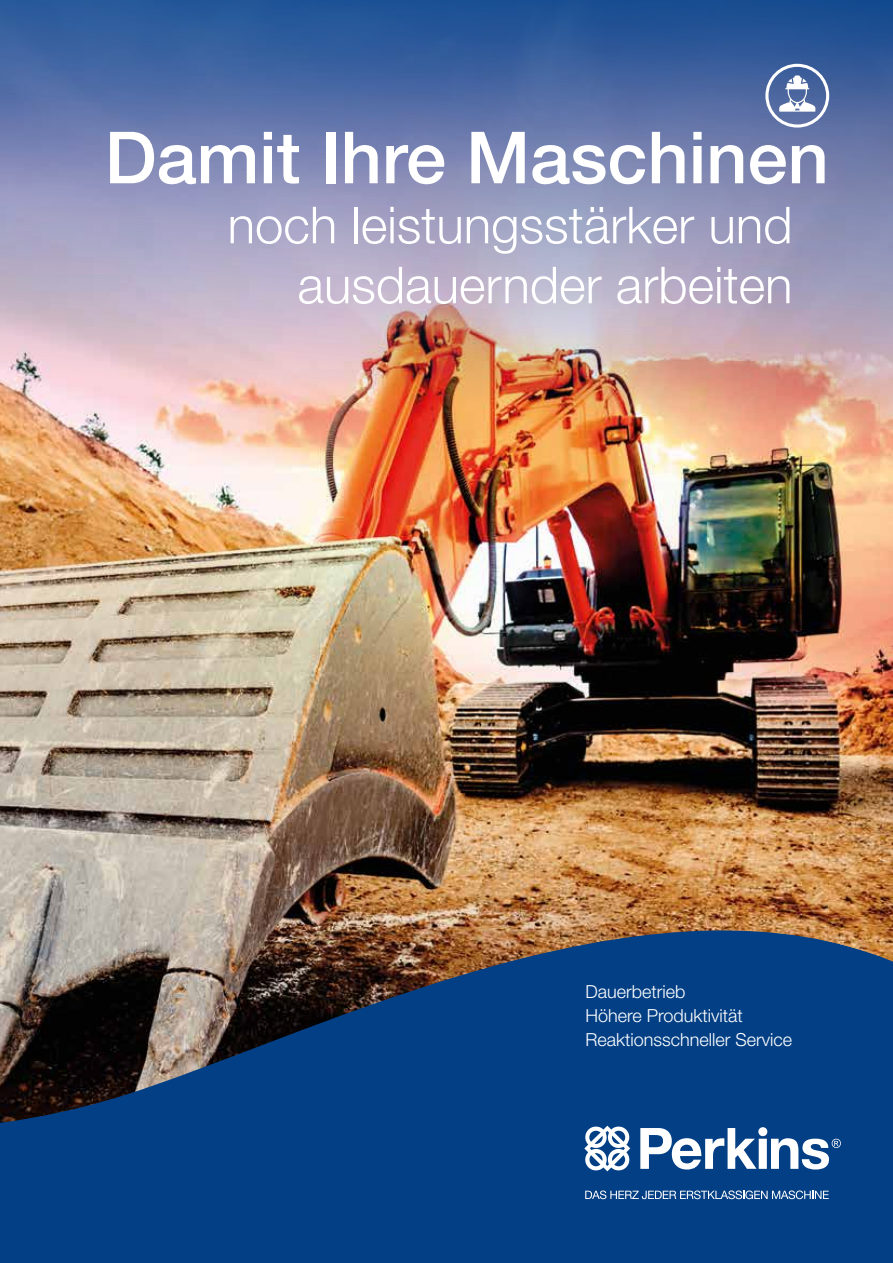
<style>
.page{position:relative;width:893px;height:1263px;background:#fff}
.page>*{position:absolute;margin:0;border:0;box-sizing:border-box;transform-origin:0 0}
.t1{font:500 72px "Helvetica Neue LT Pro";color:#fff}
.t2{font:300 51px/60px "Helvetica Neue LT Pro";color:#fff;text-align:right}
.t3{font:300 18px/24px "Helvetica Neue LT Pro";color:#fff}
</style>
<div class="page">
<img style="left:0;top:586px;width:893px;height:293px">
<img style="left:0;top:0;width:893px;height:586px">
<svg style="left:765px;top:64px;width:64px;height:64px"></svg>
<img style="left:0;top:879px;width:893px;height:384px">
<svg style="left:585px;top:1190px;width:244px;height:9px;background:#557dac"></svg>
<svg style="left:584px;top:1126px;width:46px;height:45px"></svg>
<svg style="left:640px;top:1127px;width:201px;height:42px"></svg>
<h1 class="t1" style="left:105px;top:114px;width:726px">Damit Ihre Maschinen</h1>
<h2 class="t2" style="left:228px;top:194px;width:566px">noch leistungsstärker und ausdauernder arbeiten</h2>
<p class="t3" style="left:585px;top:979px;width:208px">Dauerbetrieb<br>Höhere Produktivität<br>Reaktionsschneller Service</p>
</div>
